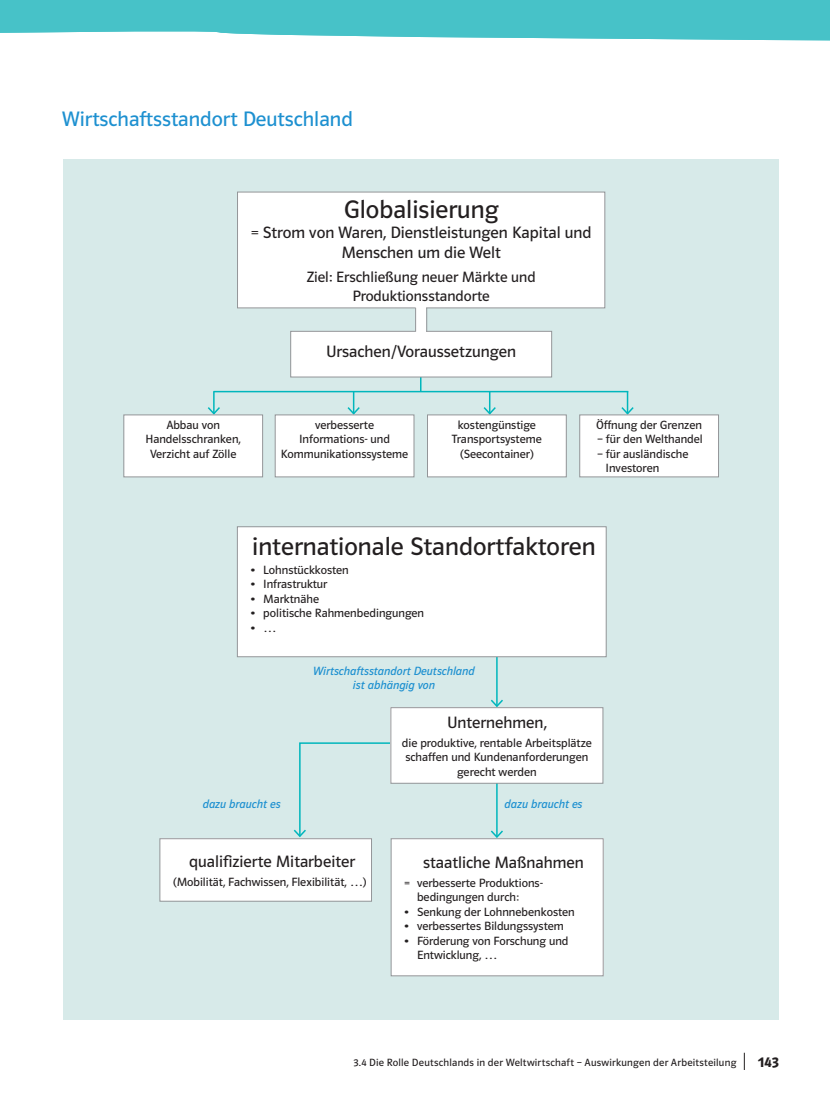
<style>
.page{position:relative;width:830px;height:1106px;background:#fff}
.page>*{position:absolute;margin:0;border:0;box-sizing:border-box;transform-origin:0 0}
.t1{font:25.5px "Polo ST11 K Buch";color:#231f20}
.t2{font:21px "Polo ST11 K Buch";color:#1d90d0}
.t3{font:16.5px/19.8px "Polo ST11 K Buch";color:#231f20;text-align:center}
.t4{font:15px/19.5px "Polo ST11 K Buch";color:#231f20;text-align:center}
.t5{font:15px "Polo ST11 K Hfett";color:#231f20}
.t6{font:12px/14.4px "Polo ST11 K Buch";color:#231f20;text-align:center}
.t7{font:12px/14.4px "Polo ST11 K Buch Kursiv";color:#1d90d0;text-align:center}
.t8{font:10.5px "Polo ST11 K Buch";letter-spacing:.02em;color:#231f20}
</style>
<div class="page">
<div style="left:64px;top:159px;width:714px;height:860px;background:#d7eae9"></div>
<svg style="left:743px;top:1053px;width:1px;height:17px"></svg>
<svg style="left:293px;top:742px;width:99px;height:96px"></svg>
<hr style="left:496px;top:652px;width:1px;height:54px;background:#00b6bc">
<svg style="left:490px;top:698px;width:13px;height:9px"></svg>
<div style="left:160px;top:838px;width:211px;height:63px;background:#fff"></div>
<div style="left:159px;top:838px;width:213px;height:63px;border:1px solid #939598"></div>
<div style="left:391px;top:838px;width:212px;height:137px;background:#fff"></div>
<div style="left:390px;top:838px;width:213px;height:138px;border:1px solid #939598"></div>
<hr style="left:496px;top:782px;width:1px;height:55px;background:#00b6bc">
<svg style="left:489px;top:829px;width:15px;height:10px"></svg>
<div style="left:390px;top:707px;width:212px;height:76px;background:#fff"></div>
<div style="left:390px;top:707px;width:213px;height:76px;border:1px solid #939598"></div>
<div style="left:237px;top:527px;width:369px;height:129px;background:#fff"></div>
<div style="left:237px;top:526px;width:369px;height:131px;border:1px solid #939598"></div>
<hr style="left:213px;top:391px;width:415px;height:1px;background:#00b6bc">
<hr style="left:488px;top:391px;width:2px;height:22px;background:#00b6bc">
<svg style="left:483px;top:405px;width:13px;height:9px"></svg>
<hr style="left:626px;top:391px;width:2px;height:22px;background:#00b6bc">
<svg style="left:621px;top:405px;width:13px;height:9px"></svg>
<svg style="left:207px;top:391px;width:14px;height:23px"></svg>
<svg style="left:346px;top:392px;width:15px;height:22px"></svg>
<hr style="left:420px;top:341px;width:1px;height:50px;background:#00b6bc">
<div style="left:237px;top:192px;width:367px;height:116px;background:#fff"></div>
<div style="left:237px;top:192px;width:368px;height:116px;border:1px solid #939598"></div>
<div style="left:290px;top:331px;width:261px;height:46px;background:#fff"></div>
<div style="left:290px;top:331px;width:261px;height:46px;border:1px solid #939598"></div>
<div style="left:415px;top:303px;width:11px;height:29px;background:#fff"></div>
<svg style="left:415px;top:308px;width:1px;height:24px"></svg>
<svg style="left:426px;top:308px;width:1px;height:24px"></svg>
<div style="left:124px;top:415px;width:138px;height:62px;background:#fff"></div>
<div style="left:123px;top:414px;width:140px;height:63px;border:1px solid #939598"></div>
<div style="left:275px;top:415px;width:139px;height:62px;background:#fff"></div>
<div style="left:275px;top:414px;width:139px;height:63px;border:1px solid #939598"></div>
<div style="left:427px;top:415px;width:139px;height:62px;background:#fff"></div>
<div style="left:427px;top:414px;width:139px;height:63px;border:1px solid #939598"></div>
<div style="left:579px;top:415px;width:139px;height:62px;background:#fff"></div>
<div style="left:579px;top:414px;width:139px;height:63px;border:1px solid #939598"></div>
<svg style="left:0;top:0;width:830px;height:41px;background:#5cc9ce"></svg>
<h2 class="t2" style="left:62px;top:108px;width:292px">Wirtschaftsstandort Deutschland</h2>
<h1 class="t1" style="left:343px;top:196px;width:156px">Globalisierung</h1>
<h3 class="t3" style="left:251px;top:223px;width:342px">= Strom von Waren, Dienstleistungen Kapital und<br>Menschen um die Welt</h3>
<p class="t4" style="left:306px;top:267px;width:230px">Ziel: Erschließung neuer Märkte und<br>Produktionsstandorte</p>
<h3 class="t3" style="left:326px;top:342px;width:191px">Ursachen/Voraussetzungen</h3>
<p class="t6" style="left:145px;top:418px;width:97px">Abbau von<br>Handelsschranken,<br>Verzicht auf Zölle</p>
<p class="t6" style="left:281px;top:418px;width:129px">verbesserte<br>Informations- und<br>Kommunikationssysteme</p>
<p class="t6" style="left:452px;top:418px;width:91px">kostengünstige<br>Transportsysteme (Seecontainer)</p>
<p class="t6" style="left:596px;top:418px;width:107px">Öffnung der Grenzen</p>
<p class="t6" style="left:597px;top:432px;width:107px">– für den Welthandel</p>
<p class="t6" style="left:605px;top:446px;width:84px;text-align:left;text-indent:-9px">– für ausländische<br>Investoren</p>
<h1 class="t1" style="left:252px;top:533px;width:345px">internationale Standortfaktoren</h1>
<p class="t6" style="left:250px;top:563px;width:100px">• Lohnstückkosten</p>
<p class="t6" style="left:250px;top:577px;width:78px">• Infrastruktur</p>
<p class="t6" style="left:250px;top:591px;width:70px">• Marktnähe</p>
<p class="t6" style="left:250px;top:606px;width:175px">• politische Rahmenbedingungen</p>
<p class="t6" style="left:250px;top:620px;width:27px">• …</p>
<p class="t7" style="left:313px;top:663px;width:163px">Wirtschaftsstandort Deutschland ist abhängig von</p>
<h3 class="t3" style="left:447px;top:713px;width:101px">Unternehmen,</h3>
<p class="t6" style="left:401px;top:735px;width:191px">die produktive, rentable Arbeitsplätze schaffen und Kundenanforderungen gerecht werden</p>
<p class="t7" style="left:202px;top:797px;width:79px">dazu braucht es</p>
<p class="t7" style="left:504px;top:797px;width:79px">dazu braucht es</p>
<h3 class="t3" style="left:189px;top:851px;width:167px">qualifizierte Mitarbeiter</h3>
<p class="t6" style="left:173px;top:874px;width:195px">(Mobilität, Fachwissen, Flexibilität, …)</p>
<h3 class="t3" style="left:423px;top:853px;width:162px">staatliche Maßnahmen</h3>
<p class="t6" style="left:417px;top:875px;width:127px;text-align:left;text-indent:-13px">= verbesserte Produktions&shy;bedingungen durch:</p>
<p class="t6" style="left:404px;top:904px;width:172px">• Senkung der Lohnnebenkosten</p>
<p class="t6" style="left:404px;top:919px;width:161px">• verbessertes Bildungssystem</p>
<p class="t6" style="left:417px;top:933px;width:153px;text-align:left;text-indent:-13px">• Förderung von Forschung und<br>Entwicklung, …</p>
<p class="t8" style="left:353px;top:1056px;width:384px">3.4 Die Rolle Deutschlands in der Weltwirtschaft – Auswirkungen der Arbeitsteilung</p>
<p class="t5" style="left:758px;top:1053px;width:22px">143</p>
</div>
